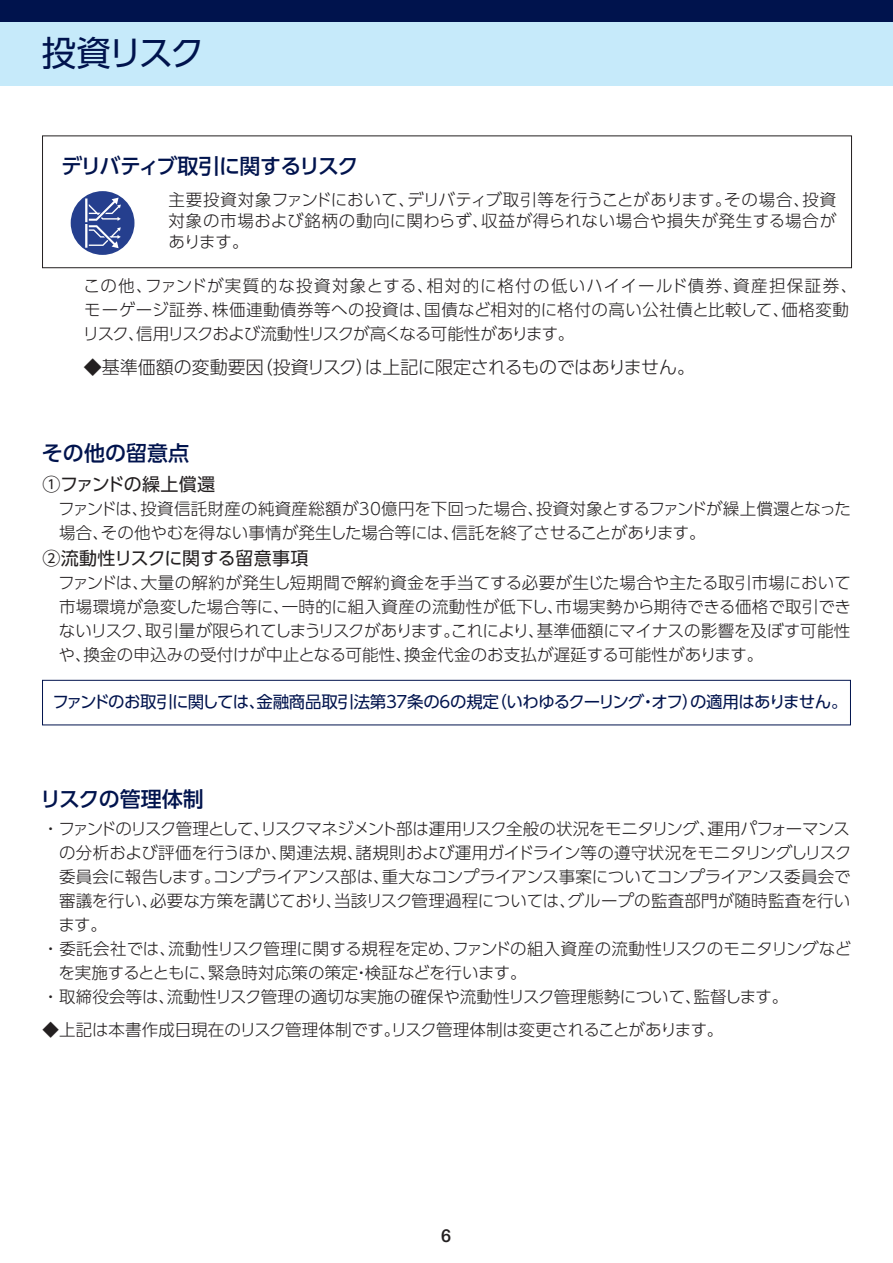
<style>
.page{position:relative;width:893px;height:1263px;background:#fff}
.page>*{position:absolute;margin:0;border:0;box-sizing:border-box;transform-origin:0 0}
.t1{font:34.5px "UD Shin Go Pro";letter-spacing:-.085em;color:#00134d}
.t2{font:500 21px "UD Shin Go Pro";letter-spacing:-.05em;color:#00134d}
.t3{font:500 21px "UD Shin Go Pro";color:#00134d}
.t4{font:500 21px "UD Shin Go Pro";letter-spacing:.005em;color:#00134d}
.t5{font:300 18px "UD Shin Go Pro";letter-spacing:-.02em;color:#231f20}
.t6{font:18px "UD Shin Go Pro";letter-spacing:-.01em;color:#231f20}
.t7{font:500 18px "Helvetica Neue LT Std";color:#231f20}
.t8{font:300 16.5px/24px "UD Shin Go Pro";color:#231f20;text-align:justify}
.t9{font:300 16.5px/24px "UD Shin Go Pro";letter-spacing:.03em;color:#231f20}
.t10{font:16.5px "UD Shin Go Pro";letter-spacing:-.035em;color:#00134d}
.t11{font:300 16.5px "UD Shin Go Pro";letter-spacing:-.055em;color:#231f20}
.t12{font:300 16.5px "UD Shin Go Pro";letter-spacing:-.025em;color:#231f20}
</style>
<div class="page">
<div style="left:0;top:0;width:893px;height:85px;background:#c6eafa"></div>
<div style="left:0;top:0;width:893px;height:21px;background:#00134d"></div>
<div style="left:42px;top:136px;width:810px;height:132px;border:1px solid #231f20"></div>
<div style="left:42px;top:680px;width:809px;height:45px;border:1px solid #00134d"></div>
<svg style="left:71px;top:191px;width:63px;height:64px"></svg>
<h1 class="t1" style="left:42px;top:25px;width:164px">投資リスク</h1>
<p class="t2" style="left:61px;top:149px;width:299px">デリバティブ取引に関するリスク</p>
<p class="t8" style="left:169px;top:188px;width:669px;line-height:21px">主要投資対象ファンドにおいて、デリバティブ取引等を行うことがあります。その場合、投資対象の市場および銘柄の動向に関わらず、収益が得られない場合や損失が発生する場合があります。</p>
<p class="t9" style="left:83px;top:273px;width:776px">この他、ファンドが実質的な投資対象とする、相対的に格付の低いハイイールド債券、資産担保証券、モーゲージ証券、株価連動債券等への投資は、国債など相対的に格付の高い公社債と比較して、価格変動リスク、信用リスクおよび流動性リスクが高くなる可能性があります。</p>
<p class="t5" style="left:84px;top:353px;width:613px">◆基準価額の変動要因（投資リスク）は上記に限定されるものではありません。</p>
<p class="t4" style="left:42px;top:436px;width:149px">その他の留意点</p>
<p class="t6" style="left:43px;top:470px;width:174px">①ファンドの繰上償還</p>
<p class="t8" style="left:58px;top:496px;width:794px">ファンドは、投資信託財産の純資産総額が30億円を下回った場合、投資対象とするファンドが繰上償還となった場合、その他やむを得ない事情が発生した場合等には、信託を終了させることがあります。</p>
<p class="t6" style="left:43px;top:543px;width:268px">②流動性リスクに関する留意事項</p>
<p class="t8" style="left:58px;top:570px;width:794px">ファンドは、大量の解約が発生し短期間で解約資金を手当てする必要が生じた場合や主たる取引市場において市場環境が急変した場合等に、一時的に組入資産の流動性が低下し、市場実勢から期待できる価格で取引できないリスク、取引量が限られてしまうリスクがあります。これにより、基準価額にマイナスの影響を及ぼす可能性や、換金の申込みの受付けが中止となる可能性、換金代金のお支払が遅延する可能性があります。</p>
<p class="t10" style="left:52px;top:689px;width:797px">ファンドのお取引に関しては、金融商品取引法第37条の6の規定（いわゆるクーリング・オフ）の適用はありません。</p>
<p class="t3" style="left:40px;top:781px;width:165px">リスクの管理体制</p>
<p class="t11" style="left:43px;top:815px;width:809px">・ファンドのリスク管理として、リスクマネジメント部は運用リスク全般の状況をモニタリング、運用パフォーマンス</p>
<p class="t8" style="left:59px;top:840px;width:794px">の分析および評価を行うほか、関連法規、諸規則および運用ガイドライン等の遵守状況をモニタリングしリスク</p>
<p class="t12" style="left:59px;top:863px;width:793px">委員会に報告します。コンプライアンス部は、重大なコンプライアンス事案についてコンプライアンス委員会で</p>
<p class="t8" style="left:59px;top:888px;width:793px">審議を行い、必要な方策を講じており、当該リスク管理過程については、グループの監査部門が随時監査を行い</p>
<p class="t8" style="left:58px;top:912px;width:50px">ます。</p>
<p class="t8" style="left:43px;top:936px;width:810px">・委託会社では、流動性リスク管理に関する規程を定め、ファンドの組入資産の流動性リスクのモニタリングなど</p>
<p class="t8" style="left:59px;top:960px;width:470px">を実施するとともに、緊急時対応策の策定・検証などを行います。</p>
<p class="t8" style="left:43px;top:984px;width:747px">・取締役会等は、流動性リスク管理の適切な実施の確保や流動性リスク管理態勢について、監督します。</p>
<p class="t8" style="left:43px;top:1017px;width:682px">◆上記は本書作成日現在のリスク管理体制です。リスク管理体制は変更されることがあります。</p>
<p class="t7" style="left:441px;top:1224px;width:12px">6</p>
</div>
